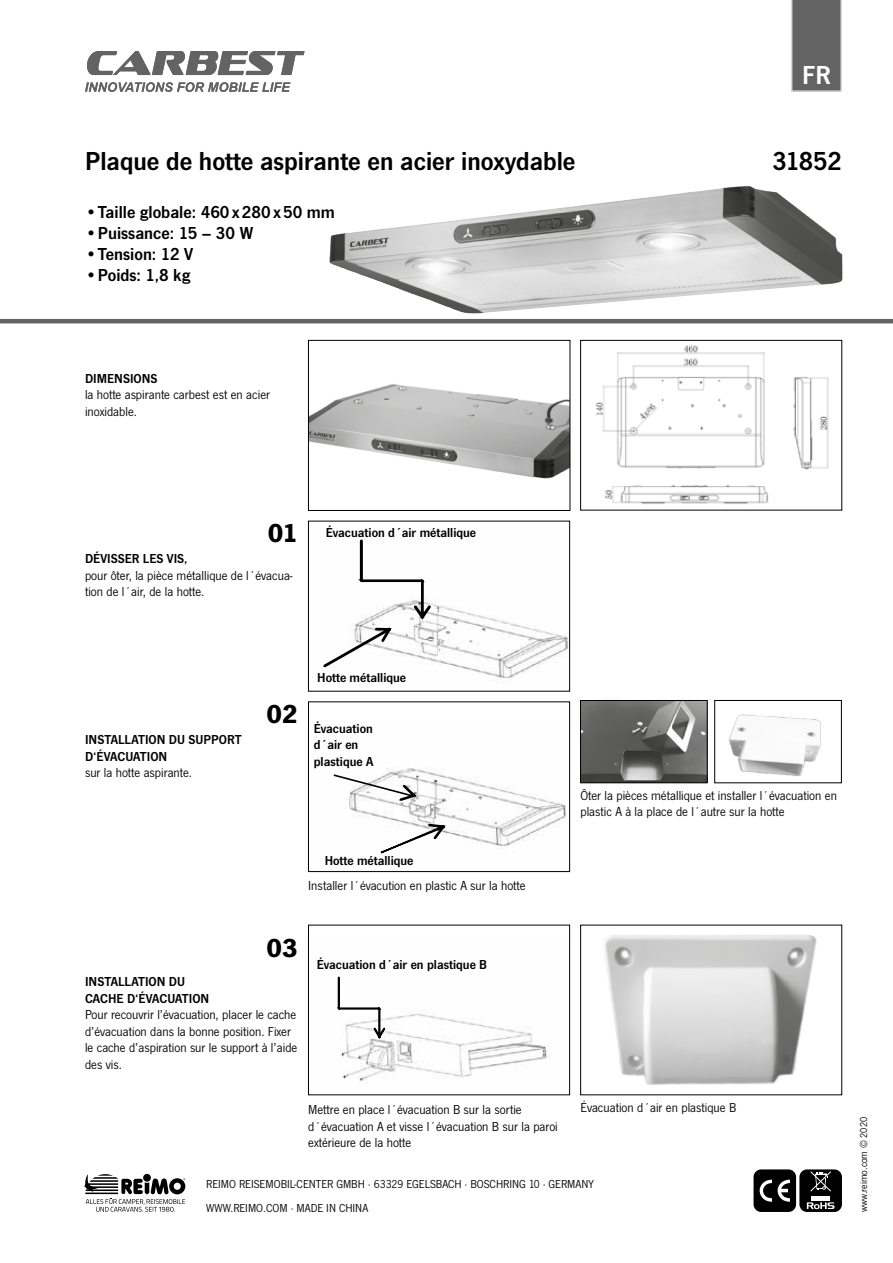
<style>
.page{position:relative;width:893px;height:1263px;background:#fff}
.page>*{position:absolute;margin:0;border:0;box-sizing:border-box;transform-origin:0 0}
.t1{font:600 27px "News Gothic T";color:#000}
.t2{font:700 27px "News Gothic T";color:#000}
.t3{font:600 27px "News Gothic T";color:#fff}
.t4{font:600 18px "News Gothic T";color:#000}
.t5{font:13.5px/16.5px "News Gothic T";color:#000}
.t6{font:600 13.5px/16.5px "News Gothic T";color:#000}
.t7{font:12px/24px "News Gothic T";color:#000}
.t8{font:10.5px "News Gothic T";color:#000}
.s1{font-weight:400}
</style>
<div class="page">
<img style="left:310px;top:384px;width:258px;height:95px">
<div style="left:308px;top:340px;width:262px;height:171px;border:1px solid #000"></div>
<div style="left:753px;top:1169px;width:43px;height:43px;background:#000;border-radius:8px"></div>
<svg style="left:760px;top:1180px;width:12px;height:22px"></svg>
<svg style="left:778px;top:1180px;width:12px;height:22px"></svg>
<div style="left:799px;top:1169px;width:43px;height:43px;background:#000;border-radius:8px"></div>
<svg style="left:810px;top:1171px;width:21px;height:21px"></svg>
<hr style="left:812px;top:1196px;width:18px;height:4px;background:#fff">
<svg style="left:807px;top:1202px;width:27px;height:7px"></svg>
<hr style="left:0;top:319px;width:893px;height:4px;background:#646363">
<svg style="left:85px;top:82px;width:205px;height:10px"></svg>
<svg style="left:87px;top:51px;width:217px;height:24px"></svg>
<svg style="left:791px;top:0;width:51px;height:92px;background:#6c6b6b"></svg>
<img style="left:582px;top:702px;width:123px;height:79px">
<div style="left:580px;top:700px;width:127px;height:83px;border:1px solid #000"></div>
<img style="left:349px;top:767px;width:218px;height:80px">
<div style="left:308px;top:702px;width:262px;height:170px;border:1px solid #000"></div>
<img style="left:728px;top:714px;width:93px;height:63px">
<div style="left:715px;top:700px;width:126px;height:83px;border:1px solid #000"></div>
<img style="left:341px;top:1014px;width:206px;height:67px">
<div style="left:308px;top:925px;width:262px;height:170px;border:1px solid #000"></div>
<img style="left:329px;top:186px;width:514px;height:128px">
<img style="left:432px;top:604px;width:136px;height:76px">
<div style="left:308px;top:521px;width:262px;height:170px;border:1px solid #000"></div>
<svg style="left:323px;top:539px;width:109px;height:129px"></svg>
<svg style="left:379px;top:822px;width:68px;height:32px"></svg>
<svg style="left:333px;top:774px;width:85px;height:28px"></svg>
<img style="left:604px;top:934px;width:213px;height:151px">
<svg style="left:337px;top:976px;width:49px;height:64px"></svg>
<svg style="left:84px;top:1174px;width:101px;height:38px"></svg>
<img style="left:596px;top:345px;width:233px;height:159px">
<div style="left:580px;top:340px;width:262px;height:170px;border:1px solid #000"></div>
<h1 class="t3" style="left:802px;top:59px;width:30px">FR</h1>
<h1 class="t1" style="left:85px;top:145px;width:492px">Plaque de hotte aspirante en acier inoxydable</h1>
<h1 class="t1" style="left:772px;top:145px;width:71px">31852</h1>
<h2 class="t4" style="left:85px;top:202px;width:251px"><span class="s1">•</span>Taille globale: 460x280x50 mm</h2>
<h2 class="t4" style="left:85px;top:223px;width:170px"><span class="s1">•</span>Puissance: 15 – 30 W</h2>
<h2 class="t4" style="left:85px;top:244px;width:110px"><span class="s1">•</span>Tension: 12 V</h2>
<h2 class="t4" style="left:85px;top:265px;width:107px"><span class="s1">•</span>Poids: 1,8 kg</h2>
<p class="t6" style="left:85px;top:370px;width:74px">DIMENSIONS</p>
<p class="t5" style="left:85px;top:386px;width:187px">la hotte aspirante carbest est en acier inoxidable.</p>
<h1 class="t2" style="left:268px;top:517px;width:31px">01</h1>
<p class="t6" style="left:85px;top:550px;width:104px">DÉVISSER LES VIS,</p>
<p class="t5" style="left:85px;top:567px;width:209px">pour ôter, la pièce métallique de l´évacua&shy;tion de l´air, de la hotte.</p>
<p class="t6" style="left:326px;top:524px;width:152px">Évacuation d´air métallique</p>
<p class="t6" style="left:85px;top:731px;width:158px">INSTALLATION DU SUPPORT<br>D‘ÉVACUATION</p>
<p class="t5" style="left:85px;top:764px;width:109px">sur la hotte aspirante.</p>
<h1 class="t2" style="left:266px;top:698px;width:33px">02</h1>
<p class="t6" style="left:317px;top:669px;width:90px">Hotte métallique</p>
<p class="t6" style="left:314px;top:720px;width:61px">Évacuation d´air en plastique A</p>
<p class="t6" style="left:325px;top:852px;width:90px">Hotte métallique</p>
<p class="t5" style="left:308px;top:877px;width:219px">Installer l´évacution en plastic A sur la hotte</p>
<p class="t5" style="left:580px;top:787px;width:258px">Ôter la pièces métallique et installer l´évacuation en plastic A à la place de l´autre sur la hotte</p>
<h1 class="t2" style="left:266px;top:932px;width:33px">03</h1>
<p class="t6" style="left:85px;top:973px;width:126px">INSTALLATION DU<br>CACHE D‘ÉVACUATION</p>
<p class="t5" style="left:85px;top:1006px;width:214px">Pour recouvrir l’évacuation, placer le cache d’évacuation dans la bonne position. Fixer le cache d’aspiration sur le support à l’aide des vis.</p>
<p class="t6" style="left:317px;top:956px;width:172px">Évacuation d´air en plastique B</p>
<p class="t5" style="left:308px;top:1101px;width:251px">Mettre en place l´évacuation B sur la sortie d´évacuation A et visse l´évacuation B sur la paroi extérieure de la hotte</p>
<p class="t5" style="left:580px;top:1099px;width:157px">Évacuation d´air en plastique B</p>
<p class="t7" style="left:206px;top:1171px;width:389px">REIMO REISEMOBIL-CENTER GMBH · 63329 EGELSBACH · BOSCHRING 10 · GERMANY<br>WWW.REIMO.COM · MADE IN CHINA</p>
<p class="t8" style="left:857px;top:1212px;width:96px;rotate:-90deg">www.reimo.com © 2020</p>
</div>
